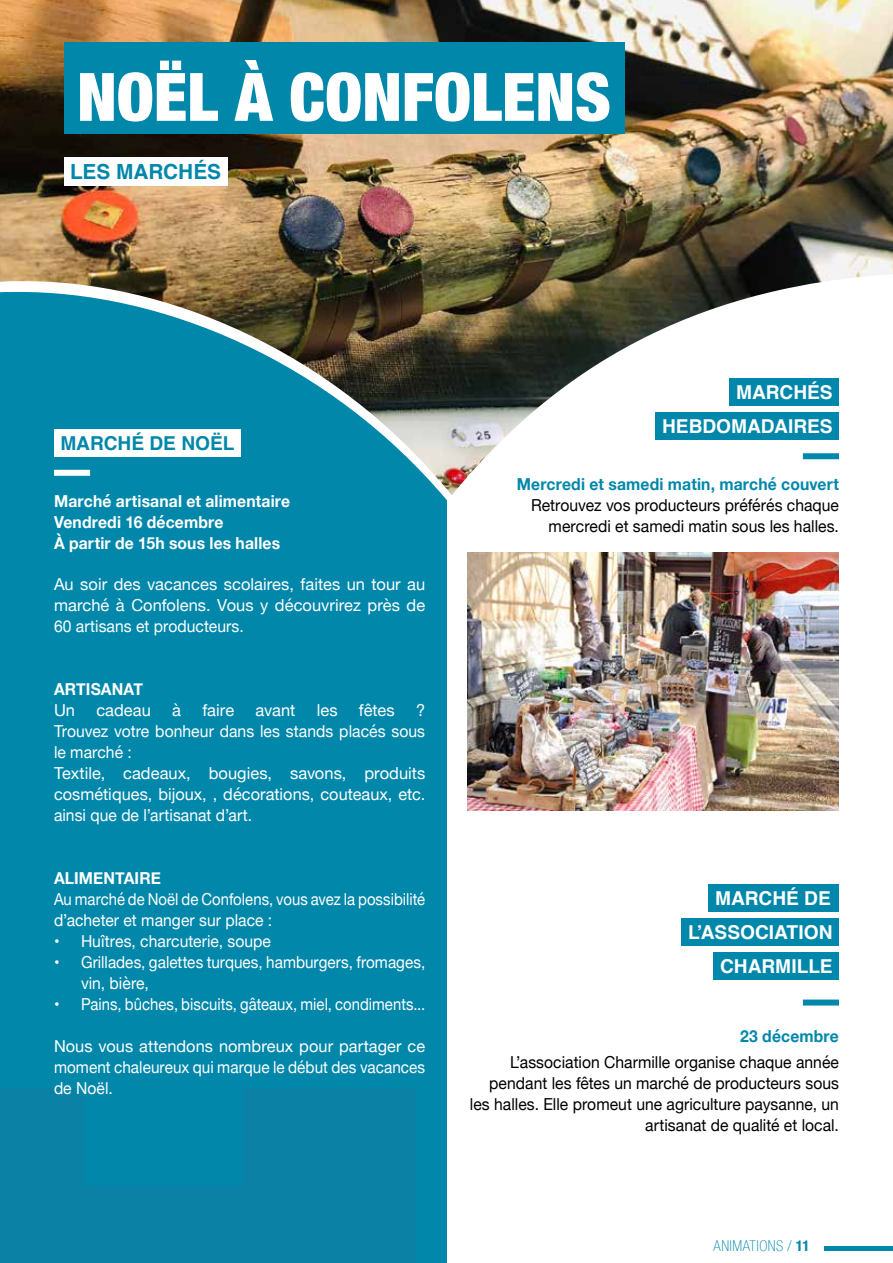
<style>
.page{position:relative;width:893px;height:1263px;background:#fff}
.page>*{position:absolute;margin:0;border:0;box-sizing:border-box;transform-origin:0 0}
.t1{font:900 condensed 66.75px "Helvetica Neue";color:#fff}
.t2{font:700 20.85px "Helvetica";letter-spacing:-.005em;color:#0087aa}
.t3{font:700 19.2px "Helvetica";color:#fff}
.t4{font:700 19.2px "Helvetica";color:#0087aa}
.t5{font:16.5px/21px "Helvetica Neue";letter-spacing:.005em;color:#fff;text-align:justify}
.t6{font:16.5px/21px "Helvetica Neue";color:#000;text-align:right;scale:.95 1}
.t7{font:16.5px/21px "Helvetica Neue";letter-spacing:.005em;color:#fff;scale:.95 1}
.t8{font:700 16.5px/21px "Helvetica Neue";letter-spacing:.01em;color:#fff;scale:.95 1}
.t9{font:16.5px/21px "Helvetica Neue";letter-spacing:.005em;color:#fff;scale:.9 1}
.t10{font:700 16.5px "Helvetica Neue";letter-spacing:.01em;color:#0087aa;scale:.95 1}
.t11{font:100 condensed 15px "Helvetica Neue Thin Cond";letter-spacing:.025em;color:#0087aa}
.s1{font-family:"Helvetica Neue";font-weight:700}
</style>
<div class="page">
<div style="left:0;top:288px;width:446px;height:975px;background:#0087aa"></div>
<img style="left:0;top:0;width:893px;height:495px">
<div style="left:64px;top:157px;width:163px;height:29px;background:#fff"></div>
<div style="left:714px;top:952px;width:125px;height:27px;background:#0087aa"></div>
<div style="left:682px;top:918px;width:157px;height:27px;background:#0087aa"></div>
<div style="left:709px;top:885px;width:130px;height:27px;background:#0087aa"></div>
<div style="left:803px;top:999px;width:36px;height:6px;background:#0087aa"></div>
<div style="left:656px;top:412px;width:183px;height:27px;background:#0087aa"></div>
<div style="left:730px;top:378px;width:109px;height:27px;background:#0087aa"></div>
<div style="left:803px;top:453px;width:36px;height:6px;background:#0087aa"></div>
<img style="left:468px;top:552px;width:371px;height:258px">
<div style="left:825px;top:1246px;width:68px;height:5px;background:#0087aa"></div>
<div style="left:64px;top:43px;width:560px;height:91px;background:#0087aa"></div>
<div style="left:54px;top:429px;width:187px;height:28px;background:#fff"></div>
<div style="left:54px;top:470px;width:36px;height:6px;background:#fff"></div>
<h1 class="t1" style="left:77px;top:42px;width:535px">NOËL À CONFOLENS</h1>
<p class="t2" style="left:70px;top:159px;width:152px">LES MARCHÉS</p>
<p class="t4" style="left:60px;top:432px;width:176px">MARCHÉ DE NOËL</p>
<p class="t8" style="left:54px;top:491px;width:250px">Marché artisanal et alimentaire<br>Vendredi 16 décembre<br>À partir de 15h sous les halles</p>
<p class="t5" style="left:54px;top:575px;width:373px">Au soir des vacances scolaires, faites un tour au marché à Confolens. Vous y découvrirez près de 60 artisans et producteurs.</p>
<p class="t8" style="left:54px;top:679px;width:95px">ARTISANAT</p>
<p class="t5" style="left:54px;top:701px;width:23px">Un</p>
<p class="t5" style="left:96px;top:701px;width:56px">cadeau</p>
<p class="t5" style="left:172px;top:701px;width:10px">à</p>
<p class="t5" style="left:202px;top:701px;width:33px">faire</p>
<p class="t5" style="left:256px;top:701px;width:41px">avant</p>
<p class="t5" style="left:317px;top:701px;width:22px">les</p>
<p class="t5" style="left:359px;top:701px;width:37px">fêtes</p>
<p class="t5" style="left:54px;top:701px;width:373px;text-align:left;text-indent:362px">?<br>Trouvez votre bonheur dans les stands placés sous le marché :<br>Textile, cadeaux, bougies, savons, produits cosmétiques, bijoux, , décorations, couteaux, etc. ainsi que de l’artisanat d’art.</p>
<p class="t8" style="left:54px;top:868px;width:114px">ALIMENTAIRE</p>
<p class="t9" style="left:54px;top:890px;width:414px">Au marché de Noël de Confolens, vous avez la possibilité d’acheter et manger sur place :</p>
<p class="t7" style="left:54px;top:932px;width:230px">• Huîtres, charcuterie, soupe</p>
<p class="t7" style="left:81px;top:953px;width:364px;text-indent:-27px">• Grillades, galettes turques, hamburgers, fromages, vin, bière,</p>
<p class="t7" style="left:54px;top:995px;width:392px">• Pains, bûches, biscuits, gâteaux, miel, condiments...</p>
<p class="t5" style="left:54px;top:1037px;width:373px">Nous vous attendons nombreux pour partager ce moment chaleureux qui marque le début des vacances de Noël.</p>
<p class="t3" style="left:736px;top:380px;width:98px">MARCHÉS</p>
<p class="t3" style="left:662px;top:414px;width:172px">HEBDOMADAIRES</p>
<p class="t10" style="left:517px;top:471px;width:341px">Mercredi et samedi matin, marché couvert</p>
<p class="t6" style="left:531px;top:495px;width:326px">Retrouvez vos producteurs préférés chaque mercredi et samedi matin sous les halles.</p>
<p class="t3" style="left:715px;top:887px;width:117px">MARCHÉ DE</p>
<p class="t3" style="left:688px;top:920px;width:146px">L’ASSOCIATION</p>
<p class="t3" style="left:720px;top:954px;width:114px">CHARMILLE</p>
<p class="t10" style="left:740px;top:1023px;width:105px">23 décembre</p>
<p class="t6" style="left:470px;top:1052px;width:390px">L’association Charmille organise chaque année pendant les fêtes un marché de producteurs sous les halles. Elle promeut une agriculture paysanne, un artisanat de qualité et local.</p>
<p class="t11" style="left:714px;top:1237px;width:98px">ANIMATIONS / <span class="s1">11</span></p>
</div>
